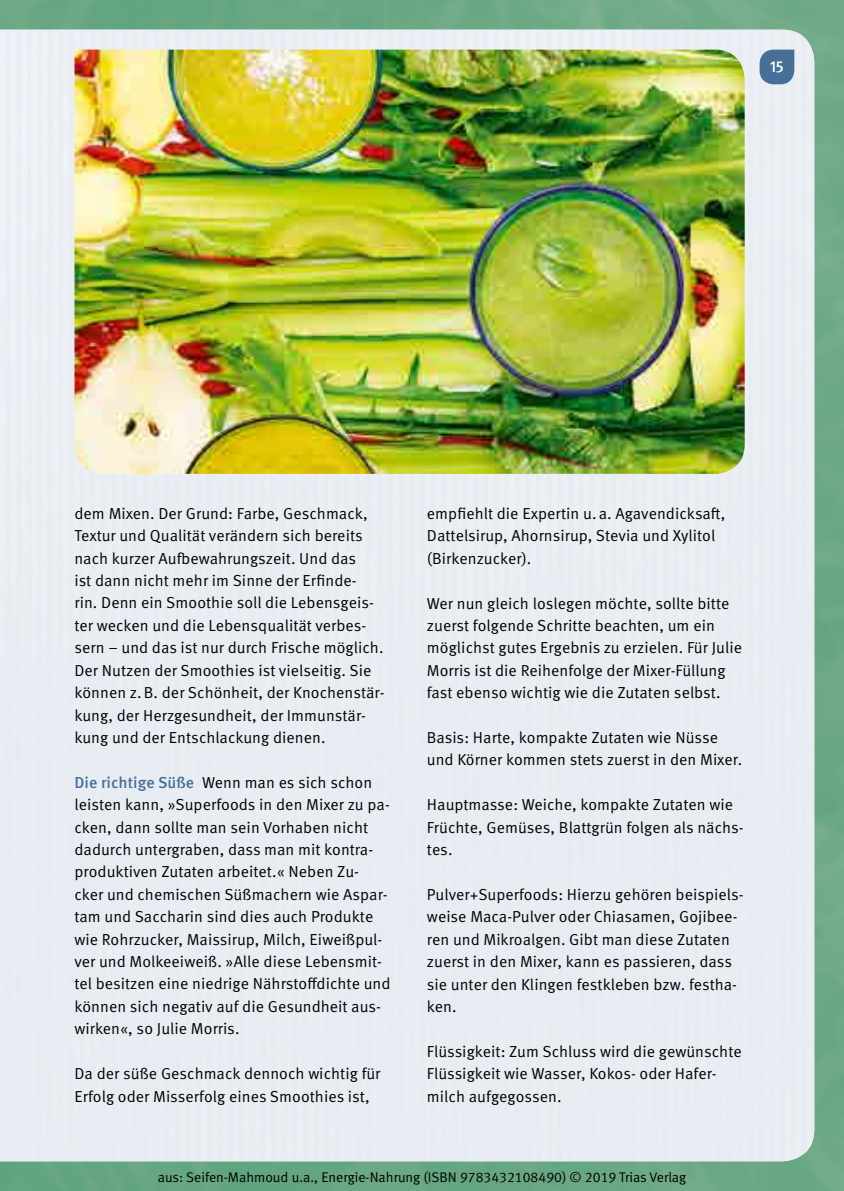
<style>
.page{position:relative;width:844px;height:1191px;background:#fff}
.page>*{position:absolute;margin:0;border:0;box-sizing:border-box;transform-origin:0 0}
.t1{font:15.92px/22.4px "Meta Pro Norm";letter-spacing:.005em;color:#000}
.t2{font:500 15.92px "Meta Pro";color:#fff}
.t3{font:14px "Meta Normal LF";color:#000}
.s1{font-family:"Meta Pro";font-weight:500;color:#477098}
</style>
<div class="page">
<img style="left:0;top:0;width:843px;height:1191px">
<div style="left:0;top:30px;width:814px;height:1131px;background:#e8ecf3"></div>
<svg style="left:759px;top:50px;width:35px;height:34px"></svg>
<img style="left:74px;top:50px;width:670px;height:424px">
<p class="t2" style="left:769px;top:55px;width:15px">15</p>
<p class="t1" style="left:74px;top:501px;width:311px">dem Mixen. Der Grund: Farbe, Geschmack, Textur und Qualität verändern sich bereits nach kurzer Aufbewahrungszeit. Und das<br>ist dann nicht mehr im Sinne der Erfinde-<br>rin. Denn ein Smoothie soll die Lebensgeis&shy;ter wecken und die Lebensqualität verbes&shy;sern – und das ist nur durch Frische möglich.<br>Der Nutzen der Smoothies ist vielseitig. Sie können z.B. der Schönheit, der Knochenstär&shy;kung, der Herzgesundheit, der Immunstär&shy;kung und der Entschlackung dienen.</p>
<p class="t1" style="left:74px;top:770px;width:317px"><span class="s1">Die richtige Süße</span> Wenn man es sich schon leisten kann, »Superfoods in den Mixer zu pa&shy;cken, dann sollte man sein Vorhaben nicht dadurch untergraben, dass man mit kontra&shy;produktiven Zutaten arbeitet.« Neben Zu&shy;cker und chemischen Süßmachern wie Aspar&shy;tam und Saccharin sind dies auch Produkte wie Rohrzucker, Maissirup, Milch, Eiweißpul&shy;ver und Molkeeiweiß. »Alle diese Lebensmit&shy;tel besitzen eine niedrige Nährstoffdichte und können sich negativ auf die Gesundheit aus&shy;wirken«, so Julie Morris.</p>
<p class="t1" style="left:74px;top:1061px;width:307px">Da der süße Geschmack dennoch wichtig für<br>Erfolg oder Misserfolg eines Smoothies ist,</p>
<p class="t1" style="left:427px;top:501px;width:300px">empfiehlt die Expertin u.a. Agavendicksaft,<br>Dattelsirup, Ahornsirup, Stevia und Xylitol (Birkenzucker).</p>
<p class="t1" style="left:427px;top:591px;width:316px">Wer nun gleich loslegen möchte, sollte bitte zuerst folgende Schritte beachten, um ein möglichst gutes Ergebnis zu erzielen. Für Julie Morris ist die Reihenfolge der Mixer-Füllung fast ebenso wichtig wie die Zutaten selbst.</p>
<p class="t1" style="left:427px;top:725px;width:316px">Basis: Harte, kompakte Zutaten wie Nüsse und Körner kommen stets zuerst in den Mixer.</p>
<p class="t1" style="left:427px;top:792px;width:318px">Hauptmasse: Weiche, kompakte Zutaten wie<br>Früchte, Gemüses, Blattgrün folgen als nächs&shy;tes.</p>
<p class="t1" style="left:427px;top:882px;width:318px">Pulver+Superfoods: Hierzu gehören beispiels&shy;weise Maca-Pulver oder Chiasamen, Gojibee&shy;ren und Mikroalgen. Gibt man diese Zutaten zuerst in den Mixer, kann es passieren, dass sie unter den Klingen festkleben bzw. festha&shy;ken.</p>
<p class="t1" style="left:427px;top:1039px;width:316px">Flüssigkeit: Zum Schluss wird die gewünschte<br>Flüssigkeit wie Wasser, Kokos- oder Hafer&shy;milch aufgegossen.</p>
<p class="t3" style="left:158px;top:1169px;width:530px">aus: Seifen-Mahmoud u.a., Energie-Nahrung (ISBN 9783432108490) © 2019 Trias Verlag</p>
</div>
